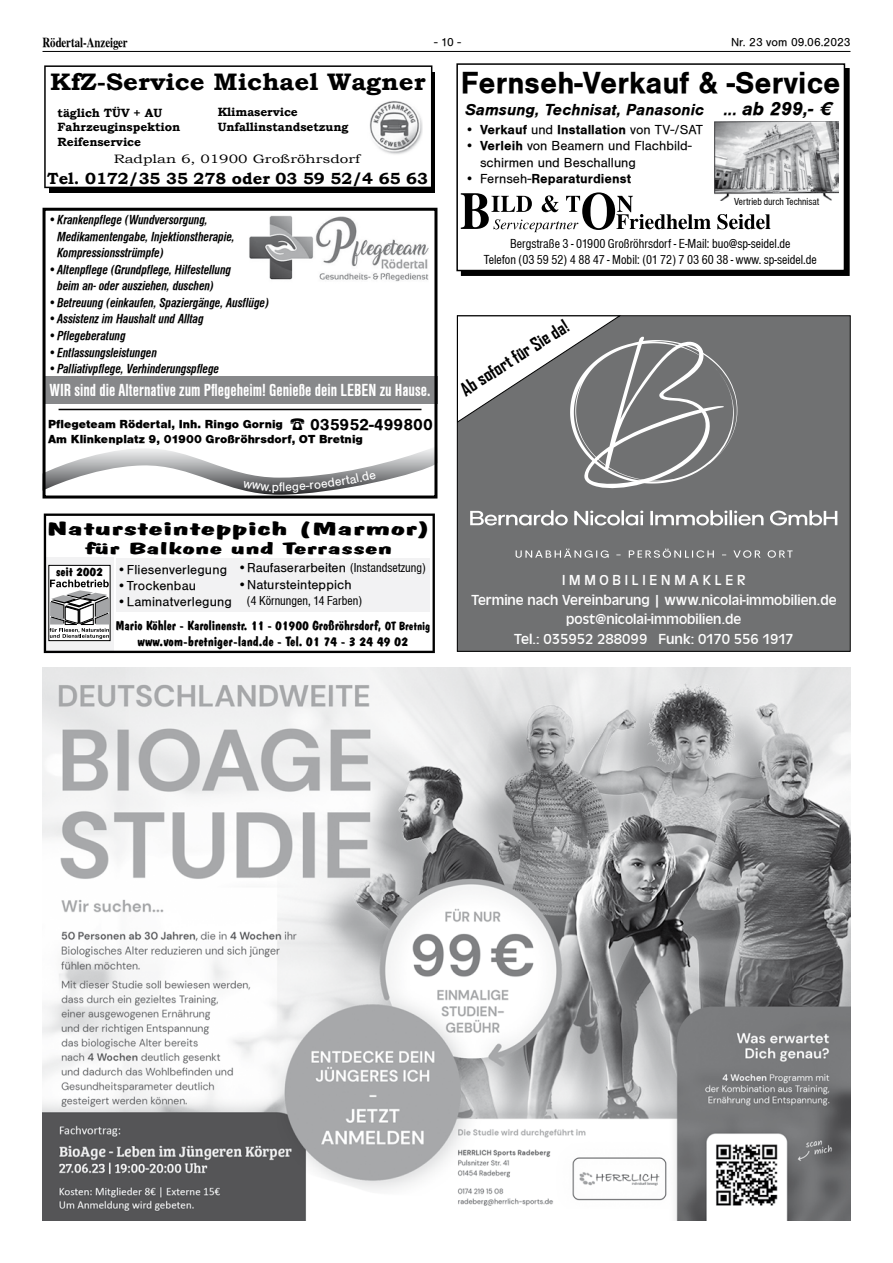
<style>
.page{position:relative;width:893px;height:1263px;background:#fff}
.page>*{position:absolute;margin:0;border:0;box-sizing:border-box;transform-origin:0 0}
.t1{font:700 31.5px "Sans";color:#000}
.t2{font:700 23.85px "Bookman Old Style";color:#000;scale:1.08 1}
.t3{font:18.75px "Dom Bold BT";color:#000;scale:2.11 1}
.t4{font:700 18px "Sans Cd";color:#fff}
.t5{font:700 18px "Agency FB";color:#000}
.t6{font:italic 700 16.5px "Sans";color:#000}
.t7{font:700 16.5px "Sans";color:#000;scale:1.06 1}
.t8{font:16.35px "Dom Bold BT";color:#000;scale:2.11 1}
.t9{font:700 16.05px "Bookman Old Style";color:#000}
.t10{font:15px/19.5px "Antigone";color:#fff;text-align:center}
.t11{font:italic 700 13.5px/16.5px "Sans Cd";color:#000;scale:.95 1}
.t12{font:13.5px/16.2px "Sans Cd";color:#000;text-align:center}
.t13{font:700 13.5px "Sans";color:#000}
.t14{font:13.5px/16.2px "Sans";color:#000}
.t15{font:13.5px "Roman PS Bold";color:#000;scale:.8 1}
.t16{font:13.35px/16px "Dom Bold BT";color:#000;text-align:center}
.t17{font:13.35px "Sans";letter-spacing:.01em;color:#000}
.t18{font:13.35px "Sans Cd";color:#000}
.t19{font:12.75px "Dom Bold BT";color:#000;scale:1.08 1}
.t20{font:12.15px "Bookman Old Style";color:#000;scale:1.26 1}
.t21{font:900 12px/15.8px "Sans";color:#000}
.t22{font:700 12px/14.4px "Bookman Old Style";letter-spacing:-.005em;color:#000}
.t23{font:12px "Sans";color:#000}
.t24{font:10.5px "Sans Cd";color:#000}
.s1{font-weight:400}
.s2{font-weight:700}
.s3{font-size:19.5px}
.s4{font-family:"Sans Cd"}
.s5{font-size:12px}
</style>
<div class="page">
<hr style="left:43px;top:51px;width:807px;height:1px;background:#000">
<img style="left:43px;top:668px;width:807px;height:552px">
<div style="left:457px;top:316px;width:393px;height:335px;background:#707172"></div>
<svg style="left:470px;top:510px;width:367px;height:15px"></svg>
<svg style="left:516px;top:549px;width:277px;height:9px"></svg>
<svg style="left:457px;top:315px;width:280px;height:178px"></svg>
<div style="left:461px;top:68px;width:389px;height:208px;border:2px solid #000"></div>
<div style="left:457px;top:64px;width:387px;height:206px;background:#fff"></div>
<div style="left:456px;top:63px;width:389px;height:208px;border:2px solid #000"></div>
<svg style="left:717px;top:214px;width:53px;height:15px"></svg>
<svg style="left:461px;top:192px;width:250px;height:40px"></svg>
<img style="left:715px;top:122px;width:123px;height:79px">
<svg style="left:44px;top:513px;width:391px;height:140px"></svg>
<div style="left:49px;top:565px;width:61px;height:76px;background:#fff"></div>
<div style="left:48px;top:565px;width:62px;height:76px;border:1px solid #000"></div>
<svg style="left:50px;top:580px;width:59px;height:59px"></svg>
<div style="left:43px;top:376px;width:394px;height:27px;background:#87888a"></div>
<hr style="left:59px;top:409px;width:362px;height:1px;background:#000">
<div style="left:43px;top:208px;width:394px;height:290px;border:3px solid #000"></div>
<img style="left:249px;top:215px;width:180px;height:67px">
<div style="left:49px;top:72px;width:386px;height:120px;background:#000"></div>
<div style="left:44px;top:65px;width:388px;height:123px;background:#fff"></div>
<img style="left:367px;top:98px;width:55px;height:58px">
<svg style="left:43px;top:446px;width:394px;height:49px"></svg>
<p class="t15" style="left:43px;top:34px;width:108px">Rödertal-Anzeiger</p>
<p class="t23" style="left:434px;top:35px;width:29px">- 10 -</p>
<p class="t23" style="left:731px;top:35px;width:121px">Nr. 23 vom 09.06.2023</p>
<h2 class="t2" style="left:50px;top:65px;width:349px">KfZ-Service Michael Wagner</h2>
<p class="t22" style="left:58px;top:105px;width:124px">täglich TÜV + AU<br>Fahrzeuginspektion<br>Reifenservice</p>
<p class="t22" style="left:218px;top:105px;width:132px">Klimaservice<br>Unfallinstandsetzung</p>
<p class="t20" style="left:114px;top:151px;width:197px">Radplan 6, 01900 Großröhrsdorf</p>
<p class="t9" style="left:47px;top:167px;width:382px">Tel. 0172/35 35 278 oder 03 59 52/4 65 63</p>
<p class="t11" style="left:57px;top:211px;width:188px;text-indent:-9px">•Krankenpflege (Wundversorgung,<br>Medikamentengabe, Injektionstherapie,<br>Kompressionsstrümpfe)</p>
<p class="t11" style="left:57px;top:261px;width:185px;text-indent:-9px">•Altenpflege (Grundpflege, Hilfestellung beim an- oder ausziehen, duschen)</p>
<p class="t11" style="left:48px;top:294px;width:234px">•Betreuung (einkaufen, Spaziergänge, Ausflüge)</p>
<p class="t11" style="left:48px;top:311px;width:165px">•Assistenz im Haushalt und Alltag</p>
<p class="t11" style="left:48px;top:327px;width:83px">•Pflegeberatung</p>
<p class="t11" style="left:48px;top:344px;width:116px">•Entlassungsleistungen</p>
<p class="t11" style="left:48px;top:361px;width:182px">•Palliativpflege, Verhinderungspflege</p>
<h3 class="t4" style="left:50px;top:381px;width:382px">WIR sind die Alternative zum Pflegeheim! Genieße dein LEBEN zu Hause.</h3>
<p class="t21" style="left:48px;top:416px;width:316px">Pflegeteam Rödertal, Inh. Ringo Gornig<br>Am Klinkenplatz 9, 01900 Großröhrsdorf, OT Bretnig</p>
<p class="t7" style="left:310px;top:415px;width:117px">035952-499800</p>
<h1 class="t1" style="left:461px;top:64px;width:381px">Fernseh-Verkauf &amp; -Service</h1>
<p class="t13" style="left:465px;top:122px;width:239px"><span class="s1">•</span> Verkauf <span class="s1">und</span> Installation <span class="s1">von TV-/SAT</span></p>
<p class="t14" style="left:480px;top:138px;width:213px;text-indent:-15px">• <span class="s2">Verleih</span> von Beamern und Flachbild&shy;schirmen und Beschallung</p>
<p class="t13" style="left:465px;top:171px;width:168px"><span class="s1">• Fernseh-</span>Reparaturdienst</p>
<p class="t6" style="left:465px;top:99px;width:371px">Samsung, Technisat, Panasonic ... <span class="s3">ab 299,- €</span></p>
<p class="t24" style="left:734px;top:196px;width:87px">Vertrieb durch Technisat</p>
<p class="t12" style="left:484px;top:236px;width:334px">Bergstraße 3 - 01900 Großröhrsdorf - E-Mail: buo@sp-seidel.de<br>Telefon (03 59 52) 4 88 47 - Mobil: (01 72) 7 03 60 38 - www. sp-seidel.de</p>
<h3 class="t5" style="left:456px;top:382px;width:126px;rotate:-33deg">Ab sofort für Sie da!</h3>
<h3 class="t3" style="left:46px;top:517px;width:184px">Natursteinteppich (Marmor)</h3>
<p class="t8" style="left:85px;top:539px;width:147px">für Balkone und Terrassen</p>
<p class="t19" style="left:56px;top:564px;width:45px">seit 2002</p>
<p class="t17" style="left:117px;top:562px;width:111px">• Fliesenverlegung</p>
<p class="t17" style="left:117px;top:578px;width:80px">• Trockenbau</p>
<p class="t17" style="left:117px;top:595px;width:116px">• Laminatverlegung</p>
<p class="t17" style="left:238px;top:560px;width:190px">• Raufaserarbeiten <span class="s4">(Instandsetzung)</span></p>
<p class="t17" style="left:238px;top:577px;width:115px">• Natursteinteppich</p>
<p class="t18" style="left:247px;top:593px;width:117px">(4 Körnungen, 14 Farben)</p>
<p class="t16" style="left:116px;top:618px;width:316px">Mario Köhler - Karolinenstr. 11 - 01900 Großröhrsdorf, <span class="s5">OT Bretnig </span>www.vom-bretniger-land.de - Tel. 01 74 - 3 24 49 02</p>
<p class="t10" style="left:471px;top:571px;width:367px">I M M O B I L I E N M A K L E R<br>Termine nach Vereinbarung | www.nicolai-immobilien.de post@nicolai-immobilien.de<br>Tel.: 035952 288099 Funk: 0170 556 1917</p>
</div>
